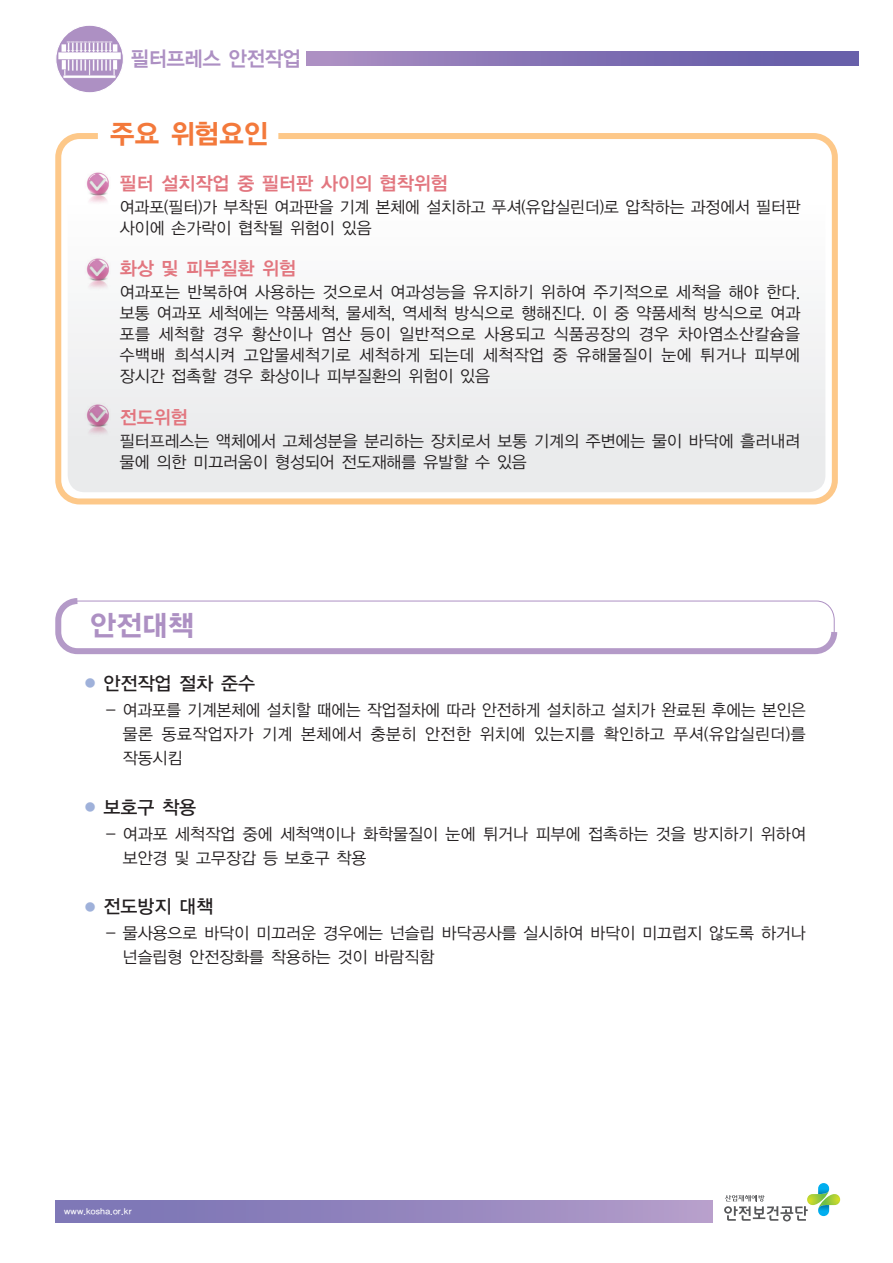
<style>
.page{position:relative;width:893px;height:1263px;background:#fff}
.page>*{position:absolute;margin:0;border:0;box-sizing:border-box;transform-origin:0 0}
._1_대제{font:28.5px "YDIYGO150 KSCPC EUC H";color:#ad90c3}
.t1{font:27px "YDIYGO150 KSCPC EUC H";letter-spacing:-.075em;color:#f3793b}
.t2{font:21px "YDIYGO140";letter-spacing:-.1em;color:#ad90c3;scale:.95 1}
._2_대제_윤고_140_적{font:18.75px "YDIYGO140";letter-spacing:-.075em;color:#e2767f}
._2_중제_윤고_140_청{font:18.75px "YDIYGO130 KSCPC EUC H";letter-spacing:-.075em;color:#231f20}
._2_본문_2p_상단{font:16.5px/21px "YDIYGO120 KSCPC EUC H";letter-spacing:-.075em;color:#231f20}
._2_본문_2p_하단{font:16.5px/24px "YDIYGO120 KSCPC EUC H";letter-spacing:-.075em;color:#231f20}
.t3{font:9px "YDIYGO130 KSCPC EUC H";letter-spacing:-.05em;color:#fff}
.s1{font-size:13.5px;color:#9fb1da}
</style>
<div class="page">
<svg style="left:724px;top:1183px;width:116px;height:38px"></svg>
<div style="left:55px;top:1201px;width:657px;height:21px;background:linear-gradient(to right,#7671b3,#b39cc9)"></div>
<div style="left:55px;top:133px;width:783px;height:371px;border:6px solid #fdc889;border-radius:21px"></div>
<div style="left:68px;top:145px;width:757px;height:347px;background:#f4f5f5;border-radius:17px"></div>
<svg style="left:307px;top:52px;width:552px;height:13px;background:#8372b3"></svg>
<img style="left:56px;top:25px;width:67px;height:68px;border-radius:34px">
<div style="left:55px;top:25px;width:69px;height:68px;border:1px solid #fff;border-radius:50%"></div>
<img style="left:74px;top:169px;width:40px;height:36px">
<img style="left:85px;top:403px;width:26px;height:33px">
<img style="left:87px;top:258px;width:22px;height:30px">
<svg style="left:55px;top:598px;width:783px;height:57px"></svg>
<p class="t2" style="left:130px;top:46px;width:182px">필터프레스 안전작업</p>
<p class="t1" style="left:109px;top:118px;width:162px">주요 위험요인</p>
<p class="_2_대제_윤고_140_적" style="left:119px;top:173px;width:331px">필터 설치작업 중 필터판 사이의 협착위험</p>
<p class="_2_본문_2p_상단" style="left:119px;top:197px;width:683px">여과포(필터)가 부착된 여과판을 기계 본체에 설치하고 푸셔(유압실린더)로 압착하는 과정에서 필터판 사이에 손가락이 협착될 위험이 있음</p>
<p class="_2_대제_윤고_140_적" style="left:119px;top:258px;width:179px">화상 및 피부질환 위험</p>
<p class="_2_본문_2p_상단" style="left:119px;top:282px;width:683px;text-align:justify">여과포는 반복하여 사용하는 것으로서 여과성능을 유지하기 위하여 주기적으로 세척을 해야 한다. 보통 여과포 세척에는 약품세척, 물세척, 역세척 방식으로 행해진다. 이 중 약품세척 방식으로 여과 포를 세척할 경우 황산이나 염산 등이 일반적으로 사용되고 식품공장의 경우 차아염소산칼슘을 수백배 희석시켜 고압물세척기로 세척하게 되는데 세척작업 중 유해물질이 눈에 튀거나 피부에 장시간 접촉할 경우 화상이나 피부질환의 위험이 있음</p>
<p class="_2_대제_윤고_140_적" style="left:119px;top:406px;width:71px">전도위험</p>
<p class="_2_본문_2p_상단" style="left:119px;top:430px;width:683px">필터프레스는 액체에서 고체성분을 분리하는 장치로서 보통 기계의 주변에는 물이 바닥에 흘러내려 물에 의한 미끄러움이 형성되어 전도재해를 유발할 수 있음</p>
<p class="_1_대제" style="left:89px;top:609px;width:107px">안전대책</p>
<p class="_2_중제_윤고_140_청" style="left:83px;top:673px;width:174px"><span class="s1">●</span> 안전작업 절차 준수</p>
<p class="_2_본문_2p_하단" style="left:122px;top:698px;width:686px;text-align:justify;text-indent:-16px">- 여과포를 기계본체에 설치할 때에는 작업절차에 따라 안전하게 설치하고 설치가 완료된 후에는 본인은 물론 동료작업자가 기계 본체에서 충분히 안전한 위치에 있는지를 확인하고 푸셔(유압실린더)를 작동시킴</p>
<p class="_2_중제_윤고_140_청" style="left:83px;top:796px;width:115px"><span class="s1">●</span> 보호구 착용</p>
<p class="_2_본문_2p_하단" style="left:122px;top:822px;width:686px;text-indent:-16px">- 여과포 세척작업 중에 세척액이나 화학물질이 눈에 튀거나 피부에 접촉하는 것을 방지하기 위하여 보안경 및 고무장갑 등 보호구 착용</p>
<p class="_2_중제_윤고_140_청" style="left:83px;top:896px;width:132px"><span class="s1">●</span> 전도방지 대책</p>
<p class="_2_본문_2p_하단" style="left:122px;top:922px;width:686px;text-indent:-16px">- 물사용으로 바닥이 미끄러운 경우에는 넌슬립 바닥공사를 실시하여 바닥이 미끄럽지 않도록 하거나 넌슬립형 안전장화를 착용하는 것이 바람직함</p>
<p class="t3" style="left:64px;top:1206px;width:70px">www.kosha.or.kr</p>
</div>
